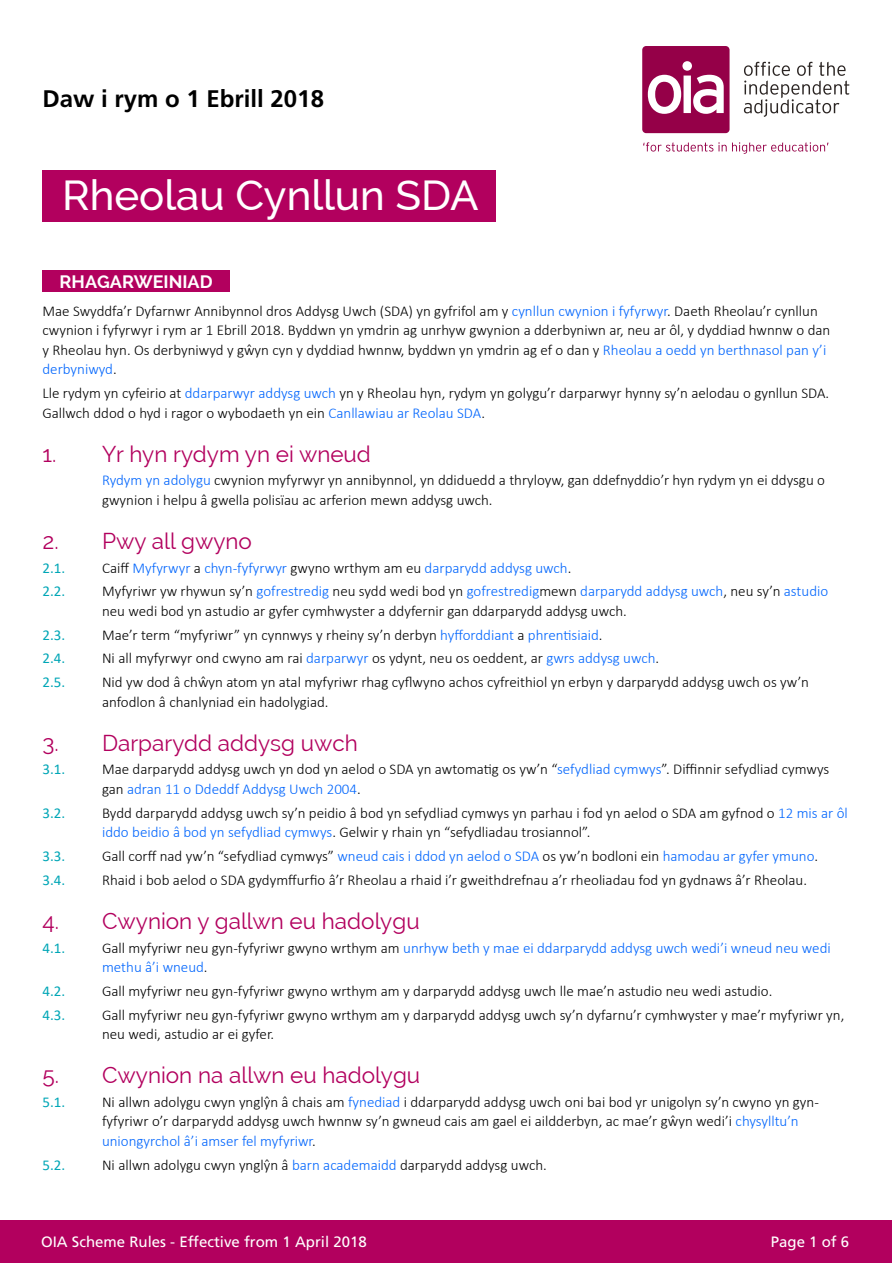
<style>
.page{position:relative;width:893px;height:1263px;background:#fff}
.page>*{position:absolute;margin:0;border:0;box-sizing:border-box;transform-origin:0 0}
.t1{font:500 42px "Raleway";color:#fff}
.t2{font:700 24px "Frutiger";color:#000}
.t3{font:22.5px "Raleway";color:#b2005e}
.t4{font:700 18px "Raleway";color:#fff}
.t5{font:300 15px/19.5px "Calibri";color:#000}
.t6{font:300 15px/19.5px "Calibri";color:#0065fd}
.t7{font:15px "Calibri";color:#00a6b6}
.t8{font:15px "Frutiger";color:#fff}
.s1{color:#0065fd}
.s2{color:#000}
</style>
<div class="page">
<div style="left:43px;top:270px;width:187px;height:22px;background:#b2005e"></div>
<div style="left:43px;top:171px;width:453px;height:51px;background:#b2005e"></div>
<div style="left:1px;top:1220px;width:891px;height:43px;background:#b2005e"></div>
<div style="left:642px;top:46px;width:88px;height:87px;background:#950048;border-radius:4px"></div>
<svg style="left:648px;top:61px;width:76px;height:53px"></svg>
<svg style="left:744px;top:62px;width:105px;height:55px"></svg>
<svg style="left:643px;top:142px;width:185px;height:12px"></svg>
<h2 class="t2" style="left:43px;top:85px;width:283px">Daw i rym o 1 Ebrill 2018</h2>
<h1 class="t1" style="left:62px;top:171px;width:418px">Rheolau Cynllun SDA</h1>
<p class="t4" style="left:60px;top:271px;width:155px">RHAGARWEINIAD</p>
<p class="t5" style="left:43px;top:301px;width:789px">Mae Swyddfa’r Dyfarnwr Annibynnol dros Addysg Uwch (SDA) yn gyfrifol am y <span class="s1">cynllun cwynion i fyfyrwyr</span>. Daeth Rheolau’r cynllun cwynion i fyfyrwyr i rym ar 1 Ebrill 2018. Byddwn yn ymdrin ag unrhyw gwynion a dderbyniwn ar, neu ar ôl, y dyddiad hwnnw o dan y Rheolau hyn. Os derbyniwyd y gŵyn cyn y dyddiad hwnnw, byddwn yn ymdrin ag ef o dan y <span class="s1">Rheolau a oedd yn berthnasol pan y’i derbyniwyd</span>.</p>
<p class="t5" style="left:43px;top:383px;width:788px">Lle rydym yn cyfeirio at <span class="s1">ddarparwyr addysg uwch</span> yn y Rheolau hyn, rydym yn golygu’r darparwyr hynny sy’n aelodau o gynllun SDA.<br>Gallwch ddod o hyd i ragor o wybodaeth yn ein <span class="s1">Canllawiau ar Reolau SDA</span>.</p>
<h3 class="t3" style="left:43px;top:441px;width:330px">1. Yr hyn rydym yn ei wneud</h3>
<p class="t5" style="left:102px;top:470px;width:724px"><span class="s1">Rydym yn adolygu</span> cwynion myfyrwyr yn annibynnol, yn ddiduedd a thryloyw, gan ddefnyddio’r hyn rydym yn ei ddysgu o gwynion i helpu â gwella polisïau ac arferion mewn addysg uwch.</p>
<h3 class="t3" style="left:43px;top:528px;width:211px">2. Pwy all gwyno</h3>
<p class="t7" style="left:43px;top:557px;width:24px">2.1.</p>
<p class="t6" style="left:102px;top:558px;width:471px"><span class="s2">Caiff</span> Myfyrwyr <span class="s2">a</span> chyn-fyfyrwyr <span class="s2">gwyno wrthym am eu</span> darparydd addysg uwch<span class="s2">.</span></p>
<p class="t7" style="left:43px;top:581px;width:24px">2.2.</p>
<p class="t5" style="left:102px;top:581px;width:728px">Myfyriwr yw rhywun sy’n <span class="s1">gofrestredig</span> neu sydd wedi bod yn <span class="s1">gofrestredig</span>mewn <span class="s1">darparydd addysg uwch</span>, neu sy’n <span class="s1">astudio </span>neu wedi bod yn astudio ar gyfer cymhwyster a ddyfernir gan ddarparydd addysg uwch.</p>
<p class="t7" style="left:43px;top:624px;width:24px">2.3.</p>
<p class="t5" style="left:102px;top:625px;width:502px">Mae’r term “myfyriwr” yn cynnwys y rheiny sy’n derbyn <span class="s1">hyfforddiant</span> a <span class="s1">phrentisiaid</span>.</p>
<p class="t7" style="left:43px;top:648px;width:24px">2.4.</p>
<p class="t5" style="left:102px;top:648px;width:559px">Ni all myfyrwyr ond cwyno am rai <span class="s1">darparwyr</span> os ydynt, neu os oeddent, ar <span class="s1">gwrs addysg uwch</span>.</p>
<p class="t7" style="left:43px;top:672px;width:24px">2.5.</p>
<p class="t5" style="left:102px;top:672px;width:708px">Nid yw dod â chŵyn atom yn atal myfyriwr rhag cyflwyno achos cyfreithiol yn erbyn y darparydd addysg uwch os yw’n anfodlon â chanlyniad ein hadolygiad.</p>
<h3 class="t3" style="left:43px;top:730px;width:317px">3. Darparydd addysg uwch</h3>
<p class="t7" style="left:43px;top:759px;width:24px">3.1.</p>
<p class="t5" style="left:102px;top:759px;width:729px">Mae darparydd addysg uwch yn dod yn aelod o SDA yn awtomatig os yw’n “<span class="s1">sefydliad cymwys</span>”. Diffinnir sefydliad cymwys gan <span class="s1">adran 11 o Ddeddf Addysg Uwch 2004</span>.</p>
<p class="t7" style="left:43px;top:802px;width:24px">3.2.</p>
<p class="t5" style="left:102px;top:803px;width:747px">Bydd darparydd addysg uwch sy’n peidio â bod yn sefydliad cymwys yn parhau i fod yn aelod o SDA am gyfnod o <span class="s1">12 mis ar ôl iddo beidio â bod yn sefydliad cymwys</span>. Gelwir y rhain yn “sefydliadau trosiannol”.</p>
<p class="t7" style="left:43px;top:845px;width:24px">3.3.</p>
<p class="t5" style="left:102px;top:846px;width:718px">Gall corff nad yw’n “sefydliad cymwys” <span class="s1">wneud cais i ddod yn aelod o SDA</span> os yw’n bodloni ein <span class="s1">hamodau ar gyfer ymuno</span>.</p>
<p class="t7" style="left:43px;top:869px;width:24px">3.4.</p>
<p class="t5" style="left:102px;top:870px;width:706px">Rhaid i bob aelod o SDA gydymffurfio â’r Rheolau a rhaid i’r gweithdrefnau a’r rheoliadau fod yn gydnaws â’r Rheolau.</p>
<h3 class="t3" style="left:43px;top:908px;width:379px">4. Cwynion y gallwn eu hadolygu</h3>
<p class="t7" style="left:43px;top:937px;width:24px">4.1.</p>
<p class="t6" style="left:102px;top:938px;width:730px"><span class="s2">Gall myfyriwr neu gyn-fyfyriwr gwyno wrthym am</span> unrhyw beth y mae ei ddarparydd addysg uwch wedi’i wneud neu wedi methu â’i wneud<span class="s2">.</span></p>
<p class="t7" style="left:43px;top:980px;width:24px">4.2.</p>
<p class="t5" style="left:102px;top:981px;width:672px">Gall myfyriwr neu gyn-fyfyriwr gwyno wrthym am y darparydd addysg uwch lle mae’n astudio neu wedi astudio.</p>
<p class="t7" style="left:43px;top:1004px;width:24px">4.3.</p>
<p class="t5" style="left:102px;top:1004px;width:744px">Gall myfyriwr neu gyn-fyfyriwr gwyno wrthym am y darparydd addysg uwch sy’n dyfarnu’r cymhwyster y mae’r myfyriwr yn, neu wedi, astudio ar ei gyfer.</p>
<h3 class="t3" style="left:43px;top:1062px;width:379px">5. Cwynion na allwn eu hadolygu</h3>
<p class="t7" style="left:43px;top:1091px;width:24px">5.1.</p>
<p class="t5" style="left:102px;top:1092px;width:718px">Ni allwn adolygu cwyn ynglŷn â chais am <span class="s1">fynediad</span> i ddarparydd addysg uwch oni bai bod yr unigolyn sy’n cwyno yn gyn&shy;fyfyriwr o’r darparydd addysg uwch hwnnw sy’n gwneud cais am gael ei aildderbyn, ac mae’r gŵyn wedi’i <span class="s1">chysylltu’n uniongyrchol â’i amser fel myfyriwr</span>.</p>
<p class="t7" style="left:43px;top:1154px;width:24px">5.2.</p>
<p class="t5" style="left:102px;top:1155px;width:446px">Ni allwn adolygu cwyn ynglŷn â <span class="s1">barn academaidd</span> darparydd addysg uwch.</p>
<p class="t8" style="left:41px;top:1232px;width:327px">OIA Scheme Rules - Effective from 1 April 2018</p>
<p class="t8" style="left:771px;top:1232px;width:80px">Page 1 of 6</p>
</div>
